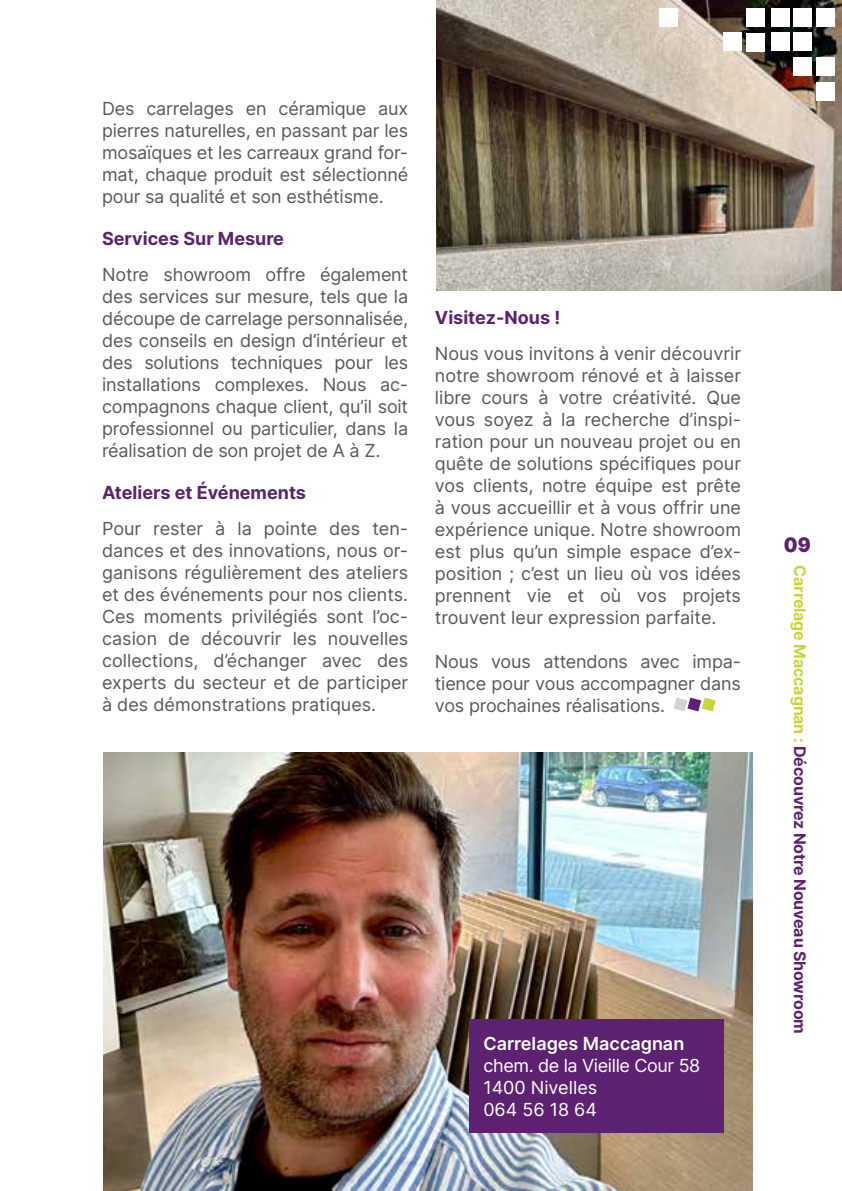
<style>
.page{position:relative;width:842px;height:1191px;background:#fff}
.page>*{position:absolute;margin:0;border:0;box-sizing:border-box;transform-origin:0 0}
.t1{font:900 20px "Inter";color:#5c2171;scale:.95 1}
.t2{font:18px/22px "Inter";letter-spacing:-.01em;color:#58595b;text-align:justify}
.t3{font:700 18px "Inter";color:#5c2171}
.t4{font:18px/22px "Inter";letter-spacing:-.02em;color:#fff}
.t5{font:600 18px "Inter";color:#fff}
.t6{font:700 16px "Inter";letter-spacing:-.01em;color:#5c2171}
.s1{color:#cad437}
</style>
<div class="page">
<img style="left:437px;top:0;width:405px;height:290px">
<div style="left:817px;top:82px;width:18px;height:19px;background:#fff"></div>
<div style="left:817px;top:57px;width:18px;height:19px;background:#fff"></div>
<div style="left:793px;top:57px;width:19px;height:19px;background:#fff"></div>
<div style="left:793px;top:33px;width:19px;height:18px;background:#fff"></div>
<div style="left:771px;top:33px;width:19px;height:18px;background:#fff"></div>
<div style="left:723px;top:33px;width:18px;height:18px;background:#fff"></div>
<div style="left:817px;top:8px;width:18px;height:19px;background:#fff"></div>
<div style="left:793px;top:8px;width:19px;height:19px;background:#fff"></div>
<div style="left:771px;top:8px;width:19px;height:19px;background:#fff"></div>
<div style="left:747px;top:8px;width:18px;height:19px;background:#fff"></div>
<div style="left:659px;top:8px;width:18px;height:19px;background:#fff"></div>
<div style="left:747px;top:33px;width:18px;height:19px;background:#fff"></div>
<img style="left:103px;top:752px;width:650px;height:439px">
<svg style="left:674px;top:697px;width:42px;height:14px"></svg>
<div style="left:469px;top:1019px;width:254px;height:114px;background:#5c2171"></div>
<p class="t2" style="left:102px;top:97px;width:308px">Des carrelages en céramique aux pierres naturelles, en passant par les mosaïques et les carreaux grand for&shy;mat, chaque produit est sélectionné pour sa qualité et son esthétisme.</p>
<p class="t3" style="left:102px;top:225px;width:183px">Services Sur Mesure</p>
<p class="t2" style="left:102px;top:263px;width:308px">Notre showroom offre également des services sur mesure, tels que la découpe de carrelage personnalisée, des conseils en design d’intérieur et des solutions techniques pour les installations complexes. Nous ac&shy;compagnons chaque client, qu’il soit professionnel ou particulier, dans la réalisation de son projet de A à Z.</p>
<p class="t3" style="left:102px;top:479px;width:205px">Ateliers et Événements</p>
<p class="t2" style="left:102px;top:517px;width:308px">Pour rester à la pointe des ten&shy;dances et des innovations, nous or&shy;ganisons régulièrement des ateliers et des événements pour nos clients.<br>Ces moments privilégiés sont l’oc&shy;casion de découvrir les nouvelles collections, d’échanger avec des experts du secteur et de participer à des démonstrations pratiques.</p>
<p class="t3" style="left:435px;top:304px;width:127px">Visitez-Nous !</p>
<p class="t2" style="left:435px;top:342px;width:308px">Nous vous invitons à venir découvrir notre showroom rénové et à laisser libre cours à votre créativité. Que vous soyez à la recherche d’inspi&shy;ration pour un nouveau projet ou en quête de solutions spécifiques pour vos clients, notre équipe est prête à vous accueillir et à vous offrir une expérience unique. Notre showroom est plus qu’un simple espace d’ex&shy;position ; c’est un lieu où vos idées prennent vie et où vos projets trouvent leur expression parfaite.</p>
<p class="t2" style="left:435px;top:649px;width:308px">Nous vous attendons avec impa&shy;tience pour vous accompagner dans vos prochaines réalisations.</p>
<p class="t5" style="left:483px;top:1030px;width:202px">Carrelages Maccagnan</p>
<p class="t4" style="left:483px;top:1053px;width:218px">chem. de la Vieille Cour 58<br>1400 Nivelles<br>064 56 18 64</p>
<p class="t1" style="left:784px;top:530px;width:30px">09</p>
<p class="t6" style="left:812px;top:565px;width:470px;rotate:90deg"><span class="s1">Carrelage Maccagnan :</span> Découvrez Notre Nouveau Showroom</p>
</div>
